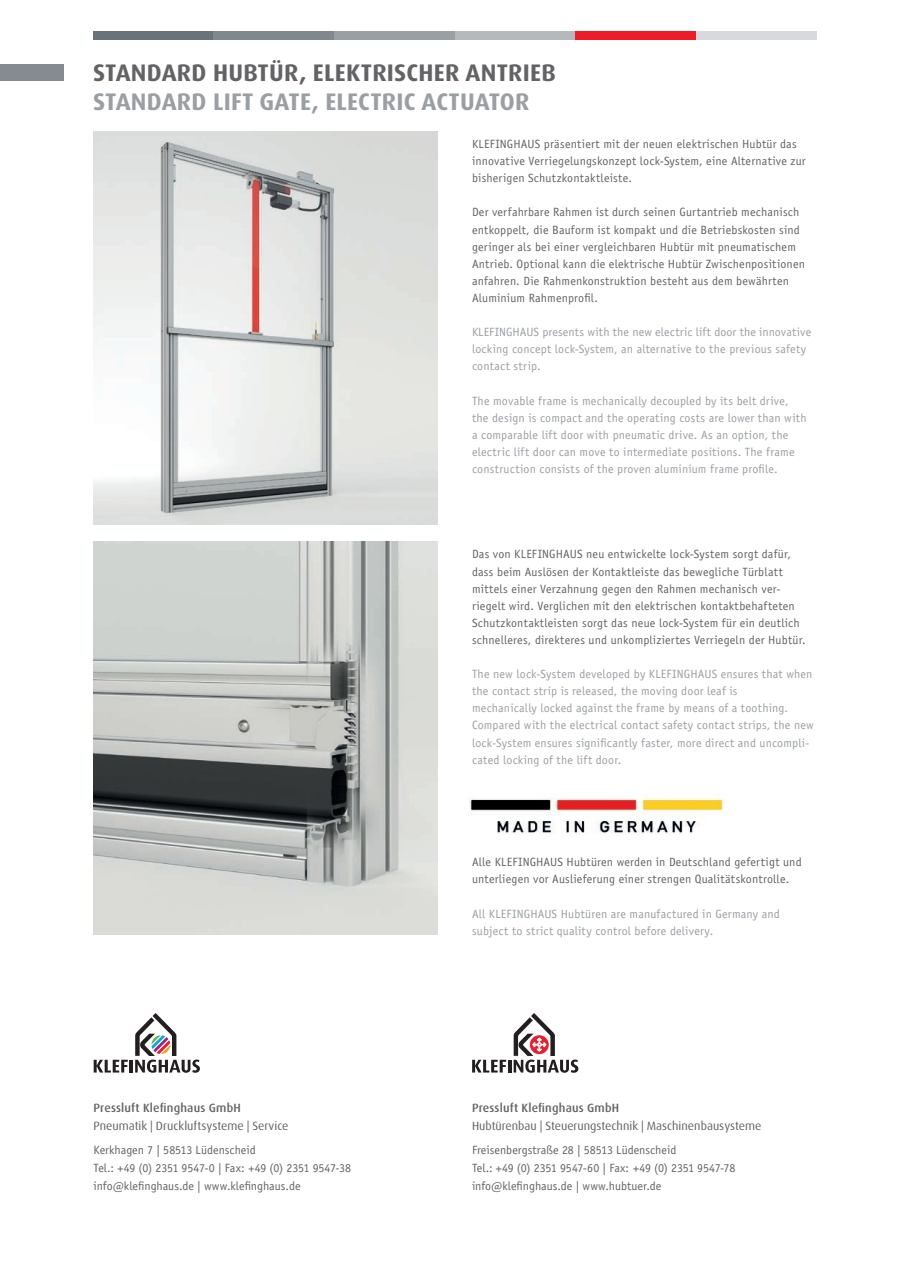
<style>
.page{position:relative;width:910px;height:1280px;background:#fff}
.page>*{position:absolute;margin:0;border:0;box-sizing:border-box;transform-origin:0 0}
.t1{font:700 24px "Dax Pro";letter-spacing:.01em;color:#636366}
.t2{font:700 24px "Dax Pro";letter-spacing:.01em;color:#9a9fa3}
.t3{font:12px/17.1px "Officina Sans Std";letter-spacing:.015em;color:#636366}
.t4{font:12px/17.1px "Officina Sans Std";letter-spacing:.015em;color:#9a9fa3}
.t5{font:12px "Dax Pro";color:#636366}
.t6{font:500 12px "Dax";letter-spacing:.015em;color:#636366}
</style>
<div class="page">
<img style="left:93px;top:132px;width:345px;height:392px">
<img style="left:94px;top:541px;width:344px;height:394px">
<div style="left:93px;top:31px;width:121px;height:8px;background:#697379"></div>
<div style="left:214px;top:31px;width:120px;height:8px;background:#7f888d"></div>
<div style="left:334px;top:31px;width:121px;height:8px;background:#9a9fa3"></div>
<div style="left:455px;top:31px;width:120px;height:8px;background:#b6b9bc"></div>
<div style="left:575px;top:31px;width:121px;height:8px;background:#ee1c28"></div>
<div style="left:696px;top:31px;width:120px;height:8px;background:#d7d9db"></div>
<svg style="left:472px;top:1013px;width:106px;height:60px"></svg>
<svg style="left:94px;top:1013px;width:106px;height:60px"></svg>
<div style="left:0;top:64px;width:64px;height:17px;background:#858c91"></div>
<img style="left:469px;top:798px;width:255px;height:35px">
<h1 class="t1" style="left:93px;top:57px;width:464px">STANDARD HUBTÜR, ELEKTRISCHER ANTRIEB</h1>
<h1 class="t2" style="left:93px;top:86px;width:438px">STANDARD LIFT GATE, ELECTRIC ACTUATOR</h1>
<p class="t3" style="left:472px;top:135px;width:335px">KLEFINGHAUS präsentiert mit der neuen elektrischen Hubtür das innovative Verriegelungskonzept lock-System, eine Alternative zur bisherigen Schutzkontaktleiste.</p>
<p class="t3" style="left:472px;top:204px;width:334px">Der verfahrbare Rahmen ist durch seinen Gurtantrieb mechanisch entkoppelt, die Bauform ist kompakt und die Betriebskosten sind geringer als bei einer vergleichbaren Hubtür mit pneumatischem Antrieb. Optional kann die elektrische Hubtür Zwischenpositionen anfahren. Die Rahmenkonstruktion besteht aus dem bewährten Aluminium Rahmenprofil.</p>
<p class="t4" style="left:472px;top:324px;width:341px">KLEFINGHAUS presents with the new electric lift door the innovative locking concept lock-System, an alternative to the previous safety contact strip.</p>
<p class="t4" style="left:472px;top:392px;width:336px">The movable frame is mechanically decoupled by its belt drive, the design is compact and the operating costs are lower than with a comparable lift door with pneumatic drive. As an option, the electric lift door can move to intermediate positions. The frame construction consists of the proven aluminium frame profile.</p>
<p class="t3" style="left:472px;top:546px;width:335px">Das von KLEFINGHAUS neu entwickelte lock-System sorgt dafür, dass beim Auslösen der Kontaktleiste das bewegliche Türblatt mittels einer Verzahnung gegen den Rahmen mechanisch ver&shy;riegelt wird. Verglichen mit den elektrischen kontaktbehafteten Schutzkontaktleisten sorgt das neue lock-System für ein deutlich schnelleres, direkteres und unkompliziertes Verriegeln der Hubtür.</p>
<p class="t4" style="left:472px;top:666px;width:343px">The new lock-System developed by KLEFINGHAUS ensures that when the contact strip is released, the moving door leaf is<br>mechanically locked against the frame by means of a toothing.<br>Compared with the electrical contact safety contact strips, the new lock-System ensures significantly faster, more direct and uncompli&shy;cated locking of the lift door.</p>
<p class="t6" style="left:94px;top:1101px;width:149px">Pressluft Klefinghaus GmbH</p>
<p class="t5" style="left:94px;top:1118px;width:196px">Pneumatik | Druckluftsysteme | Service</p>
<p class="t3" style="left:94px;top:1141px;width:259px;line-height:18px">Kerkhagen 7 | 58513 Lüdenscheid<br>Tel.: +49 (0) 2351 9547-0 | Fax: +49 (0) 2351 9547-38 info@klefinghaus.de | www.klefinghaus.de</p>
<p class="t3" style="left:472px;top:854px;width:331px">Alle KLEFINGHAUS Hubtüren werden in Deutschland gefertigt und unterliegen vor Auslieferung einer strengen Qualitätskontrolle.</p>
<p class="t4" style="left:472px;top:905px;width:309px">All KLEFINGHAUS Hubtüren are manufactured in Germany and subject to strict quality control before delivery.</p>
<p class="t6" style="left:472px;top:1101px;width:149px">Pressluft Klefinghaus GmbH</p>
<p class="t5" style="left:472px;top:1118px;width:291px">Hubtürenbau | Steuerungstechnik | Maschinenbausysteme</p>
<p class="t3" style="left:472px;top:1141px;width:265px;line-height:18px">Freisenbergstraße 28 | 58513 Lüdenscheid<br>Tel.: +49 (0) 2351 9547-60 | Fax: +49 (0) 2351 9547-78 info@klefinghaus.de | www.hubtuer.de</p>
</div>
